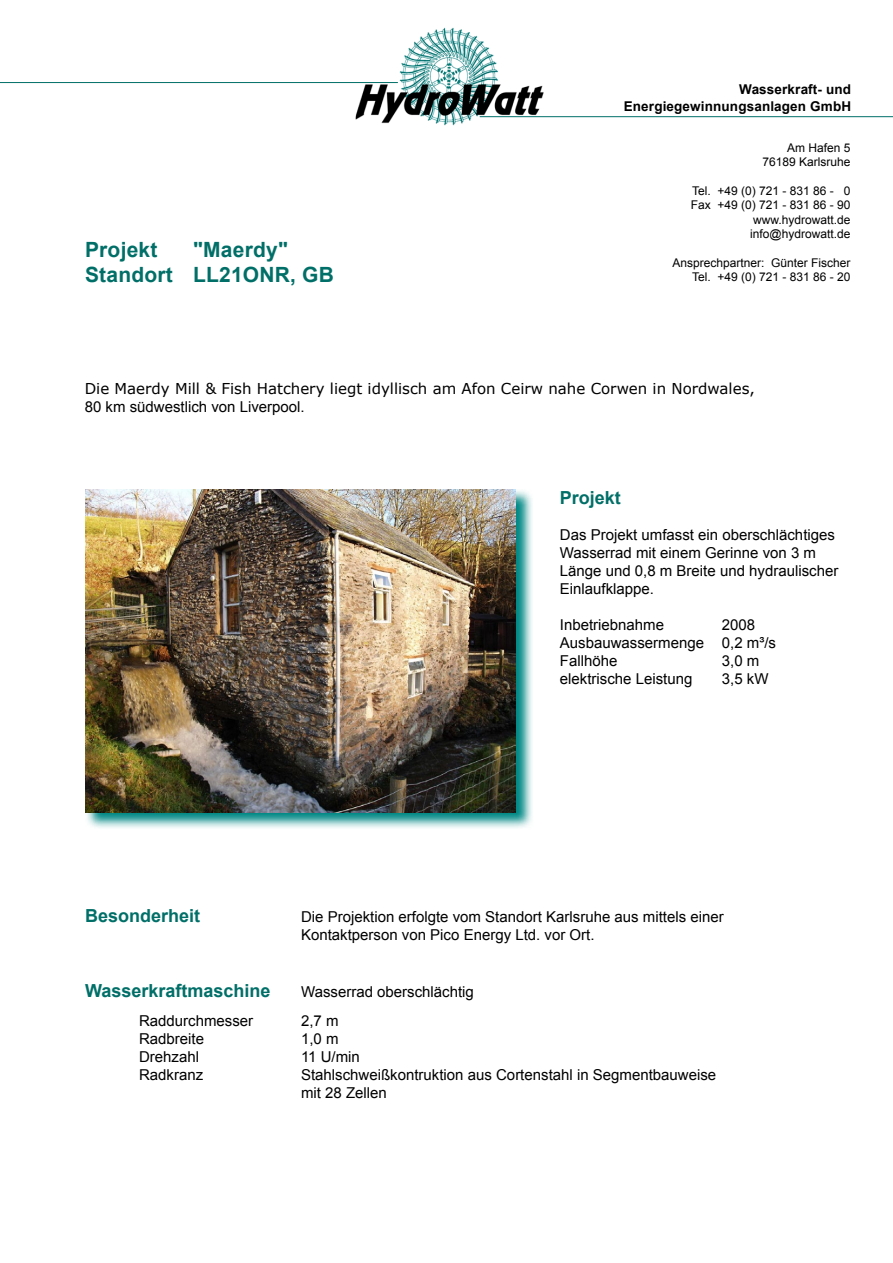
<style>
.page{position:relative;width:893px;height:1263px;background:#fff}
.page>*{position:absolute;margin:0;border:0;box-sizing:border-box;transform-origin:0 0}
.t1{font:700 21px/25.2px "Arial";letter-spacing:.01em;color:#006f68}
.t2{font:700 18px "Arial";color:#006f68}
.t3{font:15px/18px "Arial";color:#000}
.t4{font:15px "Verdana";color:#000}
.t5{font:700 13.5px/16.5px "Arial";letter-spacing:.01em;color:#000;text-align:right}
.t6{font:12px/14.4px "Arial";color:#000;text-align:right}
</style>
<div class="page">
<img style="left:355px;top:27px;width:189px;height:99px">
<div style="left:344px;top:79px;width:55px;height:5px;background:#fff"></div>
<svg style="left:479px;top:116px;width:73px;height:4px"></svg>
<hr style="left:0;top:82px;width:398px;height:1px;background:#006f68">
<hr style="left:480px;top:116px;width:413px;height:1px;background:#006f68">
<svg style="left:85px;top:490px;width:447px;height:338px;background:#73bab8"></svg>
<img style="left:85px;top:489px;width:431px;height:323px">
<h1 class="t1" style="left:85px;top:237px;width:250px;text-indent:108px">"Maerdy"<br>Standort LL21ONR, GB</h1>
<h1 class="t1" style="left:85px;top:237px;width:74px">Projekt</h1>
<p class="t5" style="left:624px;top:82px;width:229px">Wasserkraft- und<br>Energiegewinnungsanlagen GmbH</p>
<p class="t6" style="left:762px;top:140px;width:90px">Am Hafen 5<br>76189 Karlsruhe</p>
<p class="t6" style="left:691px;top:184px;width:161px">Tel. +49 (0) 721 - 831 86 - 0<br>Fax +49 (0) 721 - 831 86 - 90 www.hydrowatt.de info@hydrowatt.de</p>
<p class="t6" style="left:672px;top:256px;width:180px">Ansprechpartner: Günter Fischer<br>Tel. +49 (0) 721 - 831 86 - 20</p>
<p class="t4" style="left:85px;top:378px;width:672px">Die Maerdy Mill &amp; Fish Hatchery liegt idyllisch am Afon Ceirw nahe Corwen in Nordwales,</p>
<p class="t3" style="left:85px;top:398px;width:222px">80 km südwestlich von Liverpool.</p>
<p class="t2" style="left:560px;top:486px;width:63px">Projekt</p>
<p class="t3" style="left:560px;top:526px;width:280px">Das Projekt umfasst ein oberschlächtiges Wasserrad mit einem Gerinne von 3 m Länge und 0,8 m Breite und hydraulischer Einlaufklappe.</p>
<p class="t3" style="left:560px;top:616px;width:106px">Inbetriebnahme</p>
<p class="t3" style="left:560px;top:616px;width:218px;text-indent:162px">2008<br>Ausbauwassermenge 0,2 m³/s<br>Fallhöhe</p>
<p class="t3" style="left:722px;top:652px;width:39px">3,0 m</p>
<p class="t3" style="left:560px;top:670px;width:134px">elektrische Leistung</p>
<p class="t3" style="left:722px;top:670px;width:48px">3,5 kW</p>
<p class="t2" style="left:85px;top:903px;width:117px">Besonderheit</p>
<p class="t3" style="left:301px;top:908px;width:424px">Die Projektion erfolgte vom Standort Karlsruhe aus mittels einer<br>Kontaktperson von Pico Energy Ltd. vor Ort.</p>
<p class="t2" style="left:85px;top:979px;width:187px">Wasserkraftmaschine</p>
<p class="t3" style="left:301px;top:983px;width:174px">Wasserrad oberschlächtig</p>
<p class="t3" style="left:139px;top:1012px;width:116px">Raddurchmesser</p>
<p class="t3" style="left:301px;top:1012px;width:39px">2,7 m</p>
<p class="t3" style="left:139px;top:1030px;width:67px">Radbreite</p>
<p class="t3" style="left:301px;top:1030px;width:39px">1,0 m</p>
<p class="t3" style="left:139px;top:1048px;width:62px">Drehzahl</p>
<p class="t3" style="left:301px;top:1048px;width:60px">11 U/min</p>
<p class="t3" style="left:139px;top:1066px;width:66px">Radkranz</p>
<p class="t3" style="left:301px;top:1066px;width:417px">Stahlschweißkontruktion aus Cortenstahl in Segmentbauweise mit 28 Zellen</p>
</div>
